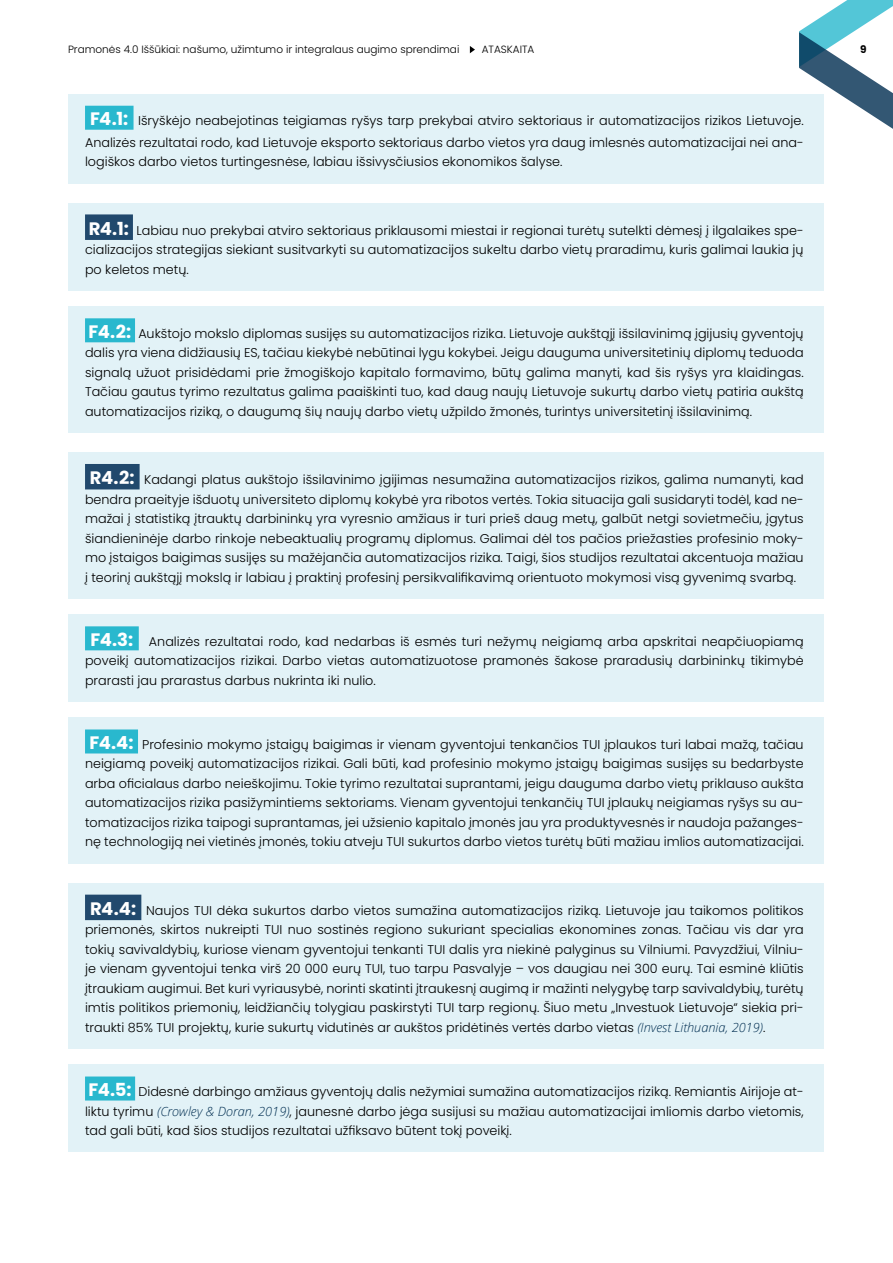
<style>
.page{position:relative;width:893px;height:1263px;background:#fff}
.page>*{position:absolute;margin:0;border:0;box-sizing:border-box;transform-origin:0 0}
.t1{font:300 12.75px/19.5px "Poppins";color:#000;text-align:justify}
.t2{font:300 10.5px "Poppins";color:#000}
.t3{font:700 10.5px "Poppins";color:#000}
.s1{font-weight:700;font-size:18px;color:#fff}
.s2{font-family:"Open Sans";font-style:italic;color:#002d50}
</style>
<div class="page">
<svg style="left:470px;top:46px;width:5px;height:7px"></svg>
<svg style="left:799px;top:0;width:94px;height:129px"></svg>
<div style="left:69px;top:94px;width:755px;height:90px;background:#e2f2f7"></div>
<div style="left:85px;top:106px;width:49px;height:24px;background:#29b8ce"></div>
<div style="left:69px;top:203px;width:755px;height:88px;background:#e2f2f7"></div>
<div style="left:85px;top:214px;width:48px;height:26px;background:#21496d"></div>
<div style="left:69px;top:306px;width:755px;height:127px;background:#e2f2f7"></div>
<div style="left:85px;top:318px;width:50px;height:24px;background:#29b8ce"></div>
<div style="left:69px;top:453px;width:755px;height:146px;background:#e2f2f7"></div>
<div style="left:85px;top:464px;width:55px;height:25px;background:#21496d"></div>
<div style="left:69px;top:614px;width:755px;height:88px;background:#e2f2f7"></div>
<div style="left:85px;top:626px;width:54px;height:24px;background:#29b8ce"></div>
<div style="left:69px;top:717px;width:755px;height:147px;background:#e2f2f7"></div>
<div style="left:85px;top:729px;width:53px;height:24px;background:#29b8ce"></div>
<div style="left:69px;top:883px;width:755px;height:166px;background:#e2f2f7"></div>
<div style="left:85px;top:895px;width:56px;height:25px;background:#21496d"></div>
<div style="left:69px;top:1064px;width:755px;height:88px;background:#e2f2f7"></div>
<div style="left:85px;top:1076px;width:50px;height:24px;background:#29b8ce"></div>
<p class="t2" style="left:68px;top:43px;width:393px">Pramonės 4.0 Iššūkiai: našumo, užimtumo ir integralaus augimo sprendimai</p>
<p class="t2" style="left:482px;top:43px;width:54px">ATASKAITA</p>
<p class="t3" style="left:860px;top:43px;width:8px">9</p>
<p class="t1" style="left:85px;top:110px;width:720px;line-height:21.6px;text-align:center"><span class="s1">F4.1:</span> Išryškėjo neabejotinas teigiamas ryšys tarp prekybai atviro sektoriaus ir automatizacijos rizikos Lietuvoje.<br>Analizės rezultatai rodo, kad Lietuvoje eksporto sektoriaus darbo vietos yra daug imlesnės automatizacijai nei ana-</p>
<p class="t1" style="left:85px;top:152px;width:479px">logiškos darbo vietos turtingesnėse, labiau išsivysčiusios ekonomikos šalyse.</p>
<p class="t1" style="left:85px;top:221px;width:720px;text-indent:4px"><span class="s1">R4.1:</span> Labiau nuo prekybai atviro sektoriaus priklausomi miestai ir regionai turėtų sutelkti dėmesį į ilgalaikes spe&shy;cializacijos strategijas siekiant susitvarkyti su automatizacijos sukeltu darbo vietų praradimu, kuris galimai laukia jų po keletos metų.</p>
<p class="t1" style="left:85px;top:324px;width:720px"><span class="s1">F4.2:</span> Aukštojo mokslo diplomas susijęs su automatizacijos rizika. Lietuvoje aukštąjį išsilavinimą įgijusių gyventojų dalis yra viena didžiausių ES, tačiau kiekybė nebūtinai lygu kokybei. Jeigu dauguma universitetinių diplomų teduoda signalą užuot prisidėdami prie žmogiškojo kapitalo formavimo, būtų galima manyti, kad šis ryšys yra klaidingas.<br>Tačiau gautus tyrimo rezultatus galima paaiškinti tuo, kad daug naujų Lietuvoje sukurtų darbo vietų patiria aukštą automatizacijos riziką, o daugumą šių naujų darbo vietų užpildo žmonės, turintys universitetinį išsilavinimą.</p>
<p class="t1" style="left:85px;top:470px;width:720px;text-align:center"><span class="s1">R4.2:</span> Kadangi platus aukštojo išsilavinimo įgijimas nesumažina automatizacijos rizikos, galima numanyti, kad bendra praeityje išduotų universiteto diplomų kokybė yra ribotos vertės. Tokia situacija gali susidaryti todėl, kad ne&shy;mažai į statistiką įtrauktų darbininkų yra vyresnio amžiaus ir turi prieš daug metų, galbūt netgi sovietmečiu, įgytus šiandieninėje darbo rinkoje nebeaktualių programų diplomus. Galimai dėl tos pačios priežasties profesinio moky&shy;mo įstaigos baigimas susijęs su mažėjančia automatizacijos rizika. Taigi, šios studijos rezultatai akcentuoja mažiau į teorinį aukštąjį mokslą ir labiau į praktinį profesinį persikvalifikavimą orientuoto mokymosi visą gyvenimą svarbą.</p>
<p class="t1" style="left:85px;top:632px;width:720px;text-indent:6px"><span class="s1">F4.3:</span> Analizės rezultatai rodo, kad nedarbas iš esmės turi nežymų neigiamą arba apskritai neapčiuopiamą poveikį automatizacijos rizikai. Darbo vietas automatizuotose pramonės šakose praradusių darbininkų tikimybė prarasti jau prarastus darbus nukrinta iki nulio.</p>
<p class="t1" style="left:85px;top:735px;width:720px;text-align:center"><span class="s1">F4.4:</span> Profesinio mokymo įstaigų baigimas ir vienam gyventojui tenkančios TUI įplaukos turi labai mažą, tačiau neigiamą poveikį automatizacijos rizikai. Gali būti, kad profesinio mokymo įstaigų baigimas susijęs su bedarbyste arba oficialaus darbo neieškojimu. Tokie tyrimo rezultatai suprantami, jeigu dauguma darbo vietų priklauso aukšta automatizacijos rizika pasižymintiems sektoriams. Vienam gyventojui tenkančių TUI įplaukų neigiamas ryšys su au&shy;tomatizacijos rizika taipogi suprantamas, jei užsienio kapitalo įmonės jau yra produktyvesnės ir naudoja pažanges&shy;nę technologiją nei vietinės įmonės, tokiu atveju TUI sukurtos darbo vietos turėtų būti mažiau imlios automatizacijai.</p>
<p class="t1" style="left:85px;top:901px;width:720px;text-indent:5px"><span class="s1">R4.4:</span> Naujos TUI dėka sukurtos darbo vietos sumažina automatizacijos riziką. Lietuvoje jau taikomos politikos priemonės, skirtos nukreipti TUI nuo sostinės regiono sukuriant specialias ekonomines zonas. Tačiau vis dar yra tokių savivaldybių, kuriose vienam gyventojui tenkanti TUI dalis yra niekinė palyginus su Vilniumi. Pavyzdžiui, Vilniu&shy;je vienam gyventojui tenka virš 20 000 eurų TUI, tuo tarpu Pasvalyje – vos daugiau nei 300 eurų. Tai esminė kliūtis įtraukiam augimui. Bet kuri vyriausybė, norinti skatinti įtraukesnį augimą ir mažinti nelygybę tarp savivaldybių, turėtų imtis politikos priemonių, leidžiančių tolygiau paskirstyti TUI tarp regionų. Šiuo metu „Investuok Lietuvoje“ siekia pri&shy;traukti 85% TUI projektų, kurie sukurtų vidutinės ar aukštos pridėtinės vertės darbo vietas <span class="s2">(Invest Lithuania, 2019)</span>.</p>
<p class="t1" style="left:85px;top:1082px;width:720px"><span class="s1">F4.5:</span> Didesnė darbingo amžiaus gyventojų dalis nežymiai sumažina automatizacijos riziką. Remiantis Airijoje at&shy;liktu tyrimu <span class="s2">(Crowley &amp; Doran, 2019)</span>, jaunesnė darbo jėga susijusi su mažiau automatizacijai imliomis darbo vietomis, tad gali būti, kad šios studijos rezultatai užfiksavo būtent tokį poveikį.</p>
</div>
